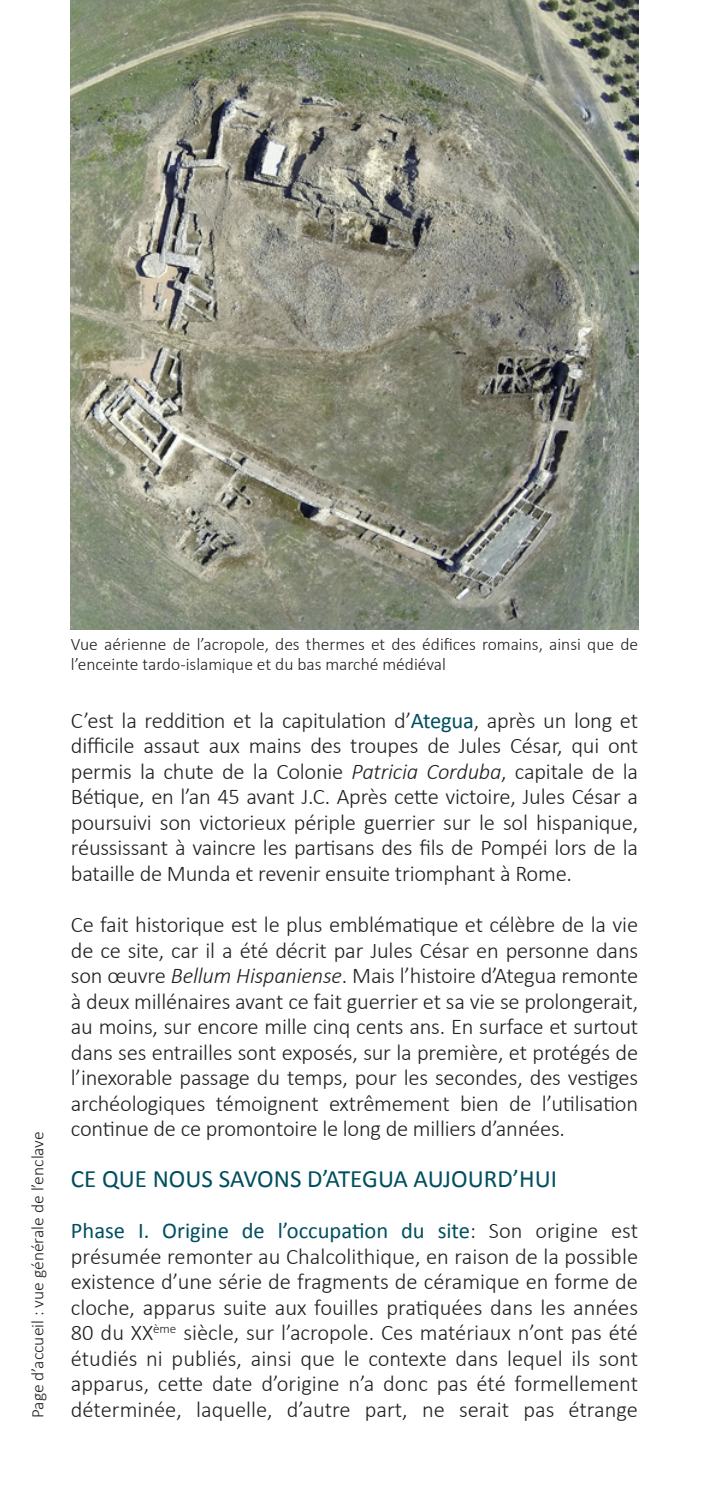
<style>
.page{position:relative;width:709px;height:1489px;background:#fff}
.page>*{position:absolute;margin:0;border:0;box-sizing:border-box;transform-origin:0 0}
.Epígrafe{font:25px "Calibri";color:#004e5f}
.Principal{font:300 22.5px/25.5px "Calibri";letter-spacing:-.01em;color:#231f20;text-align:justify}
.Pie_de_foto{font:300 17.5px/20px "Calibri";color:#231f20}
.s1{font-weight:400;color:#004e5f}
.s2{font-style:italic}
</style>
<div class="page">
<img style="left:71px;top:0;width:567px;height:629px">
<p class="Pie_de_foto" style="left:28px;top:1417px;width:288px;rotate:-90deg">Page d’accueil : vue générale de l’enclave</p>
<p class="Pie_de_foto" style="left:71px;top:633px;width:568px">Vue aérienne de l’acropole, des thermes et des édifices romains, ainsi que de l’enceinte tardo-islamique et du bas marché médiéval</p>
<p class="Principal" style="left:71px;top:707px;width:569px">C’est la reddition et la capitulation d’<span class="s1">Ategua</span>, après un long et difficile assaut aux mains des troupes de Jules César, qui ont permis la chute de la Colonie <span class="s2">Patricia Corduba</span>, capitale de la Bétique, en l’an 45 avant J.C. Après cette victoire, Jules César a poursuivi son victorieux périple guerrier sur le sol hispanique, réussissant à vaincre les partisans des fils de Pompéi lors de la bataille de Munda et revenir ensuite triomphant à Rome.</p>
<p class="Principal" style="left:71px;top:911px;width:569px">Ce fait historique est le plus emblématique et célèbre de la vie de ce site, car il a été décrit par Jules César en personne dans son œuvre <span class="s2">Bellum Hispaniense</span>. Mais l’histoire d’Ategua remonte à deux millénaires avant ce fait guerrier et sa vie se prolongerait, au moins, sur encore mille cinq cents ans. En surface et surtout dans ses entrailles sont exposés, sur la première, et protégés de l’inexorable passage du temps, pour les secondes, des vestiges archéologiques témoignent extrêmement bien de l’utilisation continue de ce promontoire le long de milliers d’années.</p>
<p class="Epígrafe" style="left:71px;top:1163px;width:487px">CE QUE NOUS SAVONS D’ATEGUA AUJOURD’HUI</p>
<p class="Principal" style="left:71px;top:1217px;width:568px"><span class="s1">Phase I. Origine de l’occupation du site</span>: Son origine est présumée remonter au Chalcolithique, en raison de la possible existence d’une série de fragments de céramique en forme de cloche, apparus suite aux fouilles pratiquées dans les années 80 du XX<sup>ème</sup> siècle, sur l’acropole. Ces matériaux n’ont pas été étudiés ni publiés, ainsi que le contexte dans lequel ils sont apparus, cette date d’origine n’a donc pas été formellement déterminée, laquelle, d’autre part, ne serait pas étrange</p>
</div>
